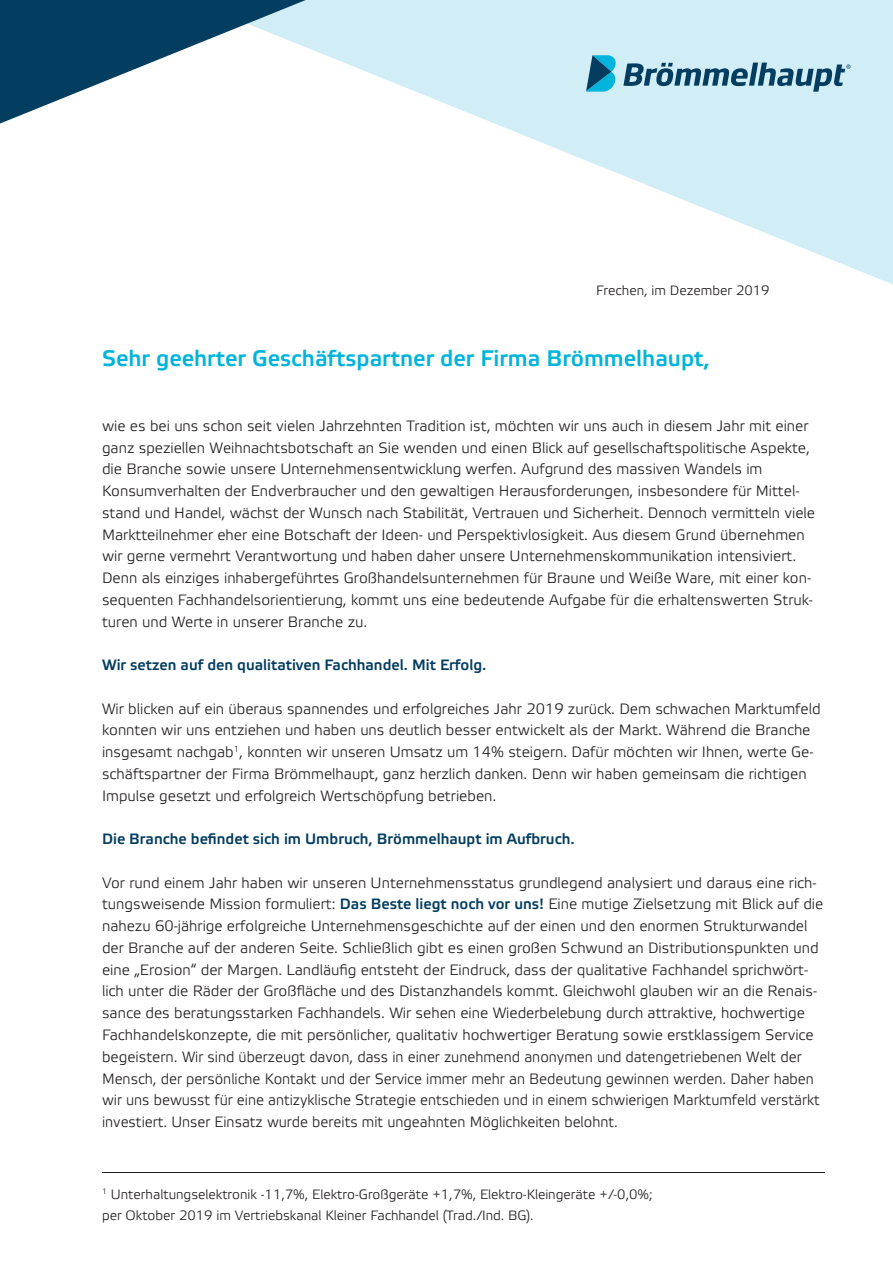
<style>
.page{position:relative;width:893px;height:1263px;background:#fff}
.page>*{position:absolute;margin:0;border:0;box-sizing:border-box;transform-origin:0 0}
.t1{font:500 22.5px "Etelka";color:#00b4db}
.t2{font:300 15px/21.8px "Etelka";color:#231f20}
.t3{font:500 15px "Etelka";color:#033d60}
.t4{font:300 13.5px/21px "Etelka";color:#231f20}
.s1{font-weight:500;color:#033d60}
</style>
<div class="page">
<svg style="left:306px;top:0;width:587px;height:284px;fill:#d1edf6"></svg>
<svg style="left:586px;top:55px;width:264px;height:37px;background:#89b6c8"></svg>
<svg style="left:0;top:0;width:306px;height:124px"></svg>
<hr style="left:102px;top:1172px;width:723px;height:1px;background:#231f20">
<p class="t4" style="left:596px;top:280px;width:175px">Frechen, im Dezember 2019</p>
<h1 class="t1" style="left:102px;top:344px;width:609px">Sehr geehrter Geschäftspartner der Firma Brömmelhaupt,</h1>
<p class="t2" style="left:102px;top:415px;width:715px">wie es bei uns schon seit vielen Jahrzehnten Tradition ist, möchten wir uns auch in diesem Jahr mit einer ganz speziellen Weihnachtsbotschaft an Sie wenden und einen Blick auf gesellschaftspolitische Aspekte, die Branche sowie unsere Unternehmensentwicklung werfen. Aufgrund des massiven Wandels im Konsumverhalten der Endverbraucher und den gewaltigen Herausforderungen, insbesondere für Mittel&shy;stand und Handel, wächst der Wunsch nach Stabilität, Vertrauen und Sicherheit. Dennoch vermitteln viele Marktteilnehmer eher eine Botschaft der Ideen- und Perspektivlosigkeit. Aus diesem Grund übernehmen wir gerne vermehrt Verantwortung und haben daher unsere Unternehmenskommunikation intensiviert.<br>Denn als einziges inhabergeführtes Großhandelsunternehmen für Braune und Weiße Ware, mit einer kon&shy;sequenten Fachhandelsorientierung, kommt uns eine bedeutende Aufgabe für die erhaltenswerten Struk&shy;turen und Werte in unserer Branche zu.</p>
<p class="t3" style="left:102px;top:656px;width:386px">Wir setzen auf den qualitativen Fachhandel. Mit Erfolg.</p>
<p class="t2" style="left:102px;top:698px;width:720px">Wir blicken auf ein überaus spannendes und erfolgreiches Jahr 2019 zurück. Dem schwachen Marktumfeld konnten wir uns entziehen und haben uns deutlich besser entwickelt als der Markt. Während die Branche insgesamt nachgab<sup>1</sup>, konnten wir unseren Umsatz um 14% steigern. Dafür möchten wir Ihnen, werte Ge&shy;schäftspartner der Firma Brömmelhaupt, ganz herzlich danken. Denn wir haben gemeinsam die richtigen Impulse gesetzt und erfolgreich Wertschöpfung betrieben.</p>
<p class="t3" style="left:102px;top:830px;width:474px">Die Branche befindet sich im Umbruch, Brömmelhaupt im Aufbruch.</p>
<p class="t2" style="left:102px;top:872px;width:723px">Vor rund einem Jahr haben wir unseren Unternehmensstatus grundlegend analysiert und daraus eine rich&shy;tungsweisende Mission formuliert: <span class="s1">Das Beste liegt noch vor uns!</span> Eine mutige Zielsetzung mit Blick auf die nahezu 60-jährige erfolgreiche Unternehmensgeschichte auf der einen und den enormen Strukturwandel der Branche auf der anderen Seite. Schließlich gibt es einen großen Schwund an Distributionspunkten und eine „Erosion“ der Margen. Landläufig entsteht der Eindruck, dass der qualitative Fachhandel sprichwört&shy;lich unter die Räder der Großfläche und des Distanzhandels kommt. Gleichwohl glauben wir an die Renais&shy;sance des beratungsstarken Fachhandels. Wir sehen eine Wiederbelebung durch attraktive, hochwertige Fachhandelskonzepte, die mit persönlicher, qualitativ hochwertiger Beratung sowie erstklassigem Service begeistern. Wir sind überzeugt davon, dass in einer zunehmend anonymen und datengetriebenen Welt der Mensch, der persönliche Kontakt und der Service immer mehr an Bedeutung gewinnen werden. Daher haben wir uns bewusst für eine antizyklische Strategie entschieden und in einem schwierigen Marktumfeld verstärkt investiert. Unser Einsatz wurde bereits mit ungeahnten Möglichkeiten belohnt.</p>
<p class="t4" style="left:102px;top:1184px;width:552px"><sup>1</sup> Unterhaltungselektronik -11,7%, Elektro-Großgeräte +1,7%, Elektro-Kleingeräte +/-0,0%; per Oktober 2019 im Vertriebskanal Kleiner Fachhandel (Trad./Ind. BG).</p>
</div>
